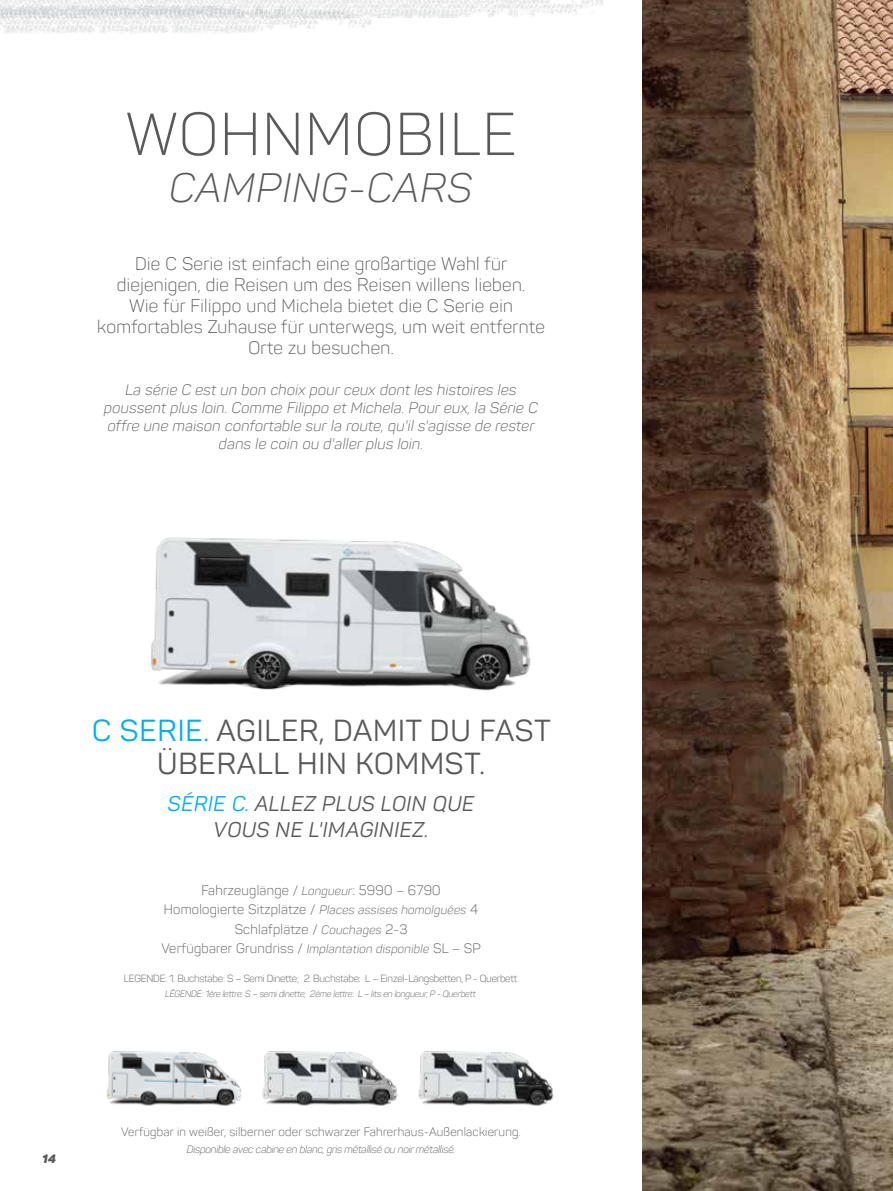
<style>
.page{position:relative;width:893px;height:1191px;background:#fff}
.page>*{position:absolute;margin:0;border:0;box-sizing:border-box;transform-origin:0 0}
.t1{font:300 59.7px "Panton";letter-spacing:.03em;color:#58595b}
.t2{font:italic 300 40.5px "Panton";letter-spacing:.03em;color:#58595b}
.t3{font:30px/33px "Panton";letter-spacing:.03em;color:#58595b;text-align:center}
.t4{font:italic 21px/25.5px "Panton";letter-spacing:.03em;color:#58595b;text-align:center}
.t5{font:300 18px/21px "Panton";letter-spacing:.02em;color:#58595b;text-align:center}
.t6{font:italic 300 15px/18px "Panton";letter-spacing:.02em;color:#58595b;text-align:center}
.t7{font:300 13.5px/19.5px "Panton";letter-spacing:.02em;color:#58595b;text-align:center}
.t8{font:300 12px "Panton";letter-spacing:.02em;color:#58595b}
.t9{font:italic 900 12px "Panton";color:#58595b}
.t10{font:italic 300 10.5px "Panton";letter-spacing:-.02em;color:#58595b}
.t11{font:300 10.2px "Panton";letter-spacing:-.02em;color:#58595b}
.t12{font:italic 300 9px "Panton";letter-spacing:-.02em;color:#58595b}
.s1{color:#00aeef}
.s2{font-style:italic;font-size:12px}
</style>
<div class="page">
<img style="left:420px;top:0;width:184px;height:18px">
<img style="left:0;top:0;width:420px;height:33px">
<img style="left:642px;top:0;width:251px;height:1191px">
<img style="left:262px;top:1051px;width:136px;height:55px">
<img style="left:418px;top:1051px;width:136px;height:55px">
<img style="left:106px;top:1051px;width:136px;height:55px">
<img style="left:151px;top:537px;width:380px;height:154px">
<h1 class="t1" style="left:126px;top:98px;width:392px">WOHNMOBILE</h1>
<h2 class="t2" style="left:170px;top:163px;width:304px">CAMPING-CARS</h2>
<p class="t5" style="left:97px;top:253px;width:449px">Die C Serie ist einfach eine großartige Wahl für diejenigen, die Reisen um des Reisen willens lieben.<br>Wie für Filippo und Michela bietet die C Serie ein komfortables Zuhause für unterwegs, um weit entfernte Orte zu besuchen.</p>
<p class="t6" style="left:104px;top:381px;width:435px">La série C est un bon choix pour ceux dont les histoires les poussent plus loin. Comme Filippo et Michela. Pour eux, la Série C offre une maison confortable sur la route, qu'il s'agisse de rester dans le coin ou d'aller plus loin.</p>
<h3 class="t3" style="left:92px;top:714px;width:460px"><span class="s1">C SERIE.</span> AGILER, DAMIT DU FAST<br>ÜBERALL HIN KOMMST.</h3>
<p class="t4" style="left:168px;top:791px;width:308px"><span class="s1">SÉRIE C.</span> ALLEZ PLUS LOIN QUE<br>VOUS NE L'IMAGINIEZ.</p>
<p class="t7" style="left:161px;top:880px;width:321px">Fahrzeuglänge / <span class="s2">Longueur</span>: 5990 – 6790<br>Homologierte Sitzplätze / <span class="s2">Places assises homolguées</span> 4<br>Schlafplätze / <span class="s2">Couchages</span> 2-3<br>Verfügbarer Grundriss / <span class="s2">Implantation disponible</span> SL – SP</p>
<p class="t11" style="left:124px;top:972px;width:395px">LEGENDE: 1. Buchstabe: S – Semi Dinette; 2. Buchstabe: L – Einzel-Längsbetten, P - Querbett</p>
<p class="t12" style="left:165px;top:988px;width:312px">LÉGENDE: 1ère lettre: S – semi dinette; 2ème lettre: L – lits en longueur, P - Querbett</p>
<p class="t9" style="left:43px;top:1150px;width:15px">14</p>
<p class="t8" style="left:121px;top:1124px;width:401px">Verfügbar in weißer, silberner oder schwarzer Fahrerhaus-Außenlackierung.</p>
<p class="t10" style="left:187px;top:1142px;width:270px">Disponible avec cabine en blanc, gris métallisé ou noir métallisé.</p>
</div>
